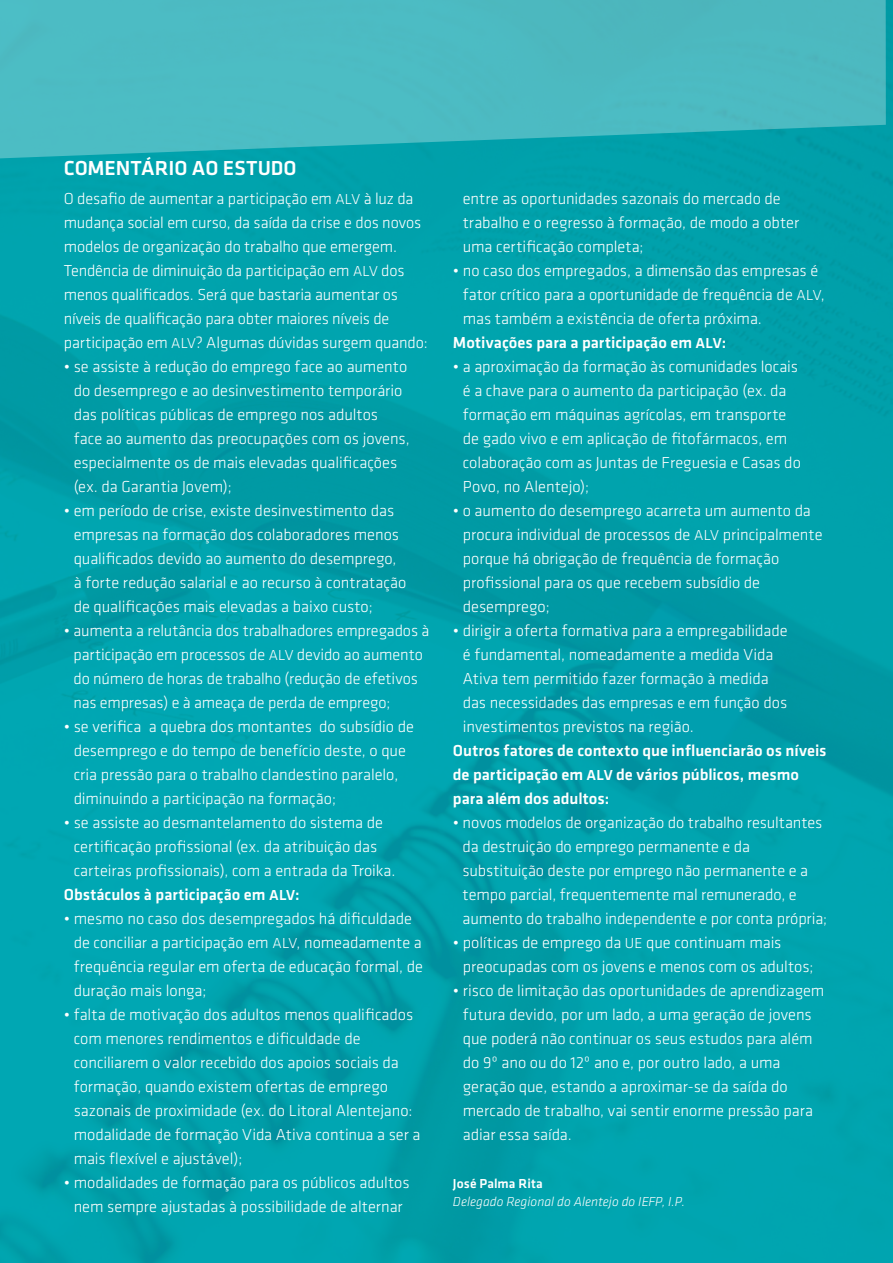
<style>
.page{position:relative;width:893px;height:1263px;background:#00a3ad}
.page>*{position:absolute;margin:0;border:0;box-sizing:border-box;transform-origin:0 0}
.t1{font:500 21px "Klavika";letter-spacing:-.005em;color:#fff}
.t2{font:300 16.5px/24px "Klavika";letter-spacing:-.005em;color:#fff}
.t3{font:500 16.5px/24px "Klavika";color:#fff}
.t4{font:italic 300 13.5px "Klavika";letter-spacing:.005em;color:#fff}
.t5{font:500 13.5px "Klavika";letter-spacing:.01em;color:#fff}
.s1{font-size:15px}
</style>
<div class="page">
<svg style="left:0;top:0;width:886px;height:194px;fill:#4cbac1"></svg>
<p class="t1" style="left:64px;top:153px;width:234px">COMENTÁRIO AO ESTUDO</p>
<p class="t2" style="left:64px;top:186px;width:359px">O desafio de aumentar a participação em <span class="s1">ALV</span> à luz da mudança social em curso, da saída da crise e dos novos modelos de organização do trabalho que emergem.</p>
<p class="t2" style="left:64px;top:258px;width:366px">Tendência de diminuição da participação em <span class="s1">ALV</span> dos menos qualificados. Será que bastaria aumentar os níveis de qualificação para obter maiores níveis de participação em <span class="s1">ALV</span>? Algumas dúvidas surgem quando:</p>
<p class="t2" style="left:74px;top:354px;width:337px;text-indent:-10px">• se assiste à redução do emprego face ao aumento do desemprego e ao desinvestimento temporário das políticas públicas de emprego nos adultos face ao aumento das preocupações com os jovens, especialmente os de mais elevadas qualificações (ex. da Garantia Jovem);</p>
<p class="t2" style="left:74px;top:498px;width:334px;text-indent:-10px">• em período de crise, existe desinvestimento das empresas na formação dos colaboradores menos qualificados devido ao aumento do desemprego, à forte redução salarial e ao recurso à contratação de qualificações mais elevadas a baixo custo;</p>
<p class="t2" style="left:73px;top:618px;width:357px;text-indent:-10px">• aumenta a relutância dos trabalhadores empregados à participação em processos de <span class="s1">ALV</span> devido ao aumento do número de horas de trabalho (redução de efetivos nas empresas) e à ameaça de perda de emprego;</p>
<p class="t2" style="left:74px;top:714px;width:342px;text-indent:-10px">• se verifica a quebra dos montantes do subsídio de desemprego e do tempo de benefício deste, o que cria pressão para o trabalho clandestino paralelo, diminuindo a participação na formação;</p>
<p class="t2" style="left:74px;top:810px;width:323px;text-indent:-10px">• se assiste ao desmantelamento do sistema de certificação profissional (ex. da atribuição das carteiras profissionais), com a entrada da Troika.</p>
<p class="t3" style="left:64px;top:882px;width:237px">Obstáculos à participação em <span class="s1">ALV</span>:</p>
<p class="t2" style="left:74px;top:906px;width:351px;text-indent:-10px">• mesmo no caso dos desempregados há dificuldade de conciliar a participação em <span class="s1">ALV</span>, nomeadamente a frequência regular em oferta de educação formal, de duração mais longa;</p>
<p class="t2" style="left:74px;top:1002px;width:348px;text-indent:-10px">• falta de motivação dos adultos menos qualificados com menores rendimentos e dificuldade de conciliarem o valor recebido dos apoios sociais da formação, quando existem ofertas de emprego sazonais de proximidade (ex. do Litoral Alentejano: modalidade de formação Vida Ativa continua a ser a mais flexível e ajustável);</p>
<p class="t2" style="left:64px;top:1170px;width:347px;text-align:center">• modalidades de formação para os públicos adultos nem sempre ajustadas à possibilidade de alternar</p>
<p class="t2" style="left:463px;top:186px;width:338px">entre as oportunidades sazonais do mercado de trabalho e o regresso à formação, de modo a obter uma certificação completa;</p>
<p class="t2" style="left:463px;top:258px;width:363px;text-indent:-10px">• no caso dos empregados, a dimensão das empresas é fator crítico para a oportunidade de frequência de <span class="s1">ALV</span>, mas também a existência de oferta próxima.</p>
<p class="t3" style="left:453px;top:330px;width:275px">Motivações para a participação em <span class="s1">ALV</span>:</p>
<p class="t2" style="left:463px;top:354px;width:340px;text-indent:-10px">• a aproximação da formação às comunidades locais é a chave para o aumento da participação (ex. da formação em máquinas agrícolas, em transporte de gado vivo e em aplicação de fitofármacos, em colaboração com as Juntas de Freguesia e Casas do Povo, no Alentejo);</p>
<p class="t2" style="left:463px;top:498px;width:361px;text-indent:-10px">• o aumento do desemprego acarreta um aumento da procura individual de processos de <span class="s1">ALV</span> principalmente porque há obrigação de frequência de formação profissional para os que recebem subsídio de desemprego;</p>
<p class="t2" style="left:463px;top:618px;width:326px;text-indent:-10px">• dirigir a oferta formativa para a empregabilidade é fundamental, nomeadamente a medida Vida Ativa tem permitido fazer formação à medida das necessidades das empresas e em função dos investimentos previstos na região.</p>
<p class="t3" style="left:453px;top:738px;width:375px">Outros fatores de contexto que influenciarão os níveis de participação em <span class="s1">ALV</span> de vários públicos, mesmo para além dos adultos:</p>
<p class="t2" style="left:463px;top:810px;width:366px;text-indent:-10px">• novos modelos de organização do trabalho resultantes da destruição do emprego permanente e da substituição deste por emprego não permanente e a tempo parcial, frequentemente mal remunerado, e aumento do trabalho independente e por conta própria;</p>
<p class="t2" style="left:463px;top:930px;width:352px;text-indent:-10px">• políticas de emprego da <span class="s1">UE</span> que continuam mais preocupadas com os jovens e menos com os adultos;</p>
<p class="t2" style="left:463px;top:978px;width:363px;text-indent:-10px">• risco de limitação das oportunidades de aprendizagem futura devido, por um lado, a uma geração de jovens que poderá não continuar os seus estudos para além do 9º ano ou do 12º ano e, por outro lado, a uma geração que, estando a aproximar-se da saída do mercado de trabalho, vai sentir enorme pressão para adiar essa saída.</p>
<p class="t5" style="left:453px;top:1174px;width:91px">José Palma Rita</p>
<p class="t4" style="left:453px;top:1193px;width:234px">Delegado Regional do Alentejo do IEFP, I.P.</p>
</div>
